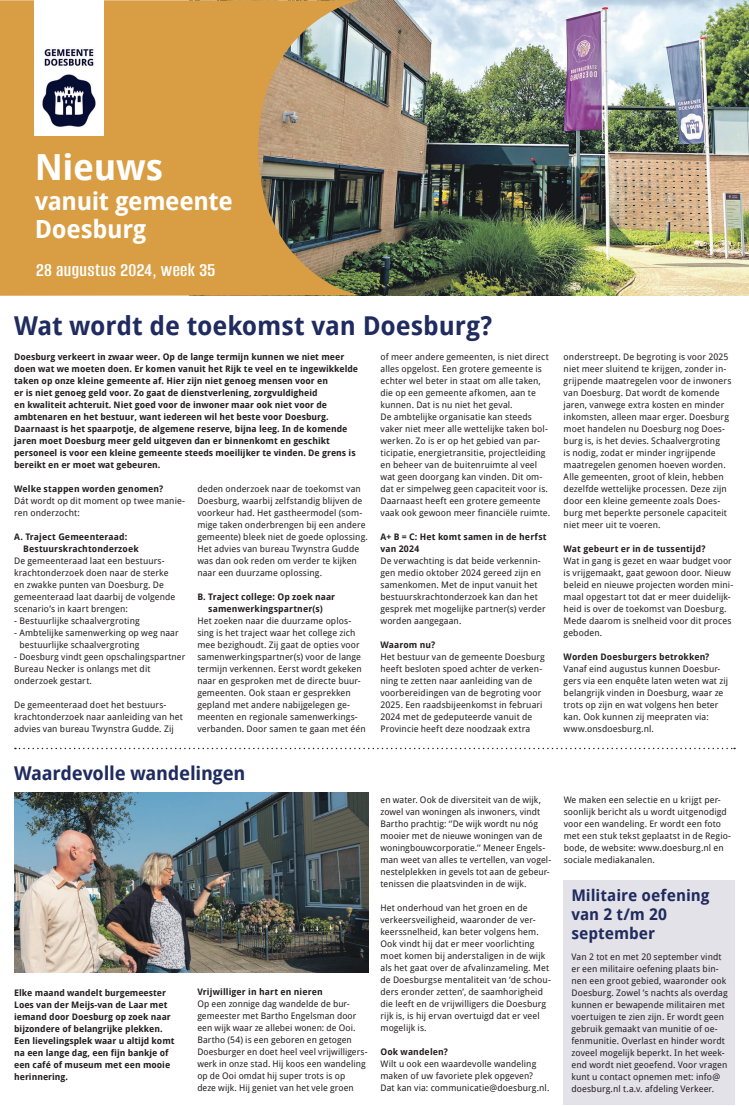
<style>
.page{position:relative;width:749px;height:1106px;background:#fff}
.page>*{position:absolute;margin:0;border:0;box-sizing:border-box;transform-origin:0 0}
.t1{font:700 36px "Droid Sans";letter-spacing:-.01em;color:#fff}
.t2{font:700 26px "Droid Sans";letter-spacing:-.005em;color:#202c5f}
.t3{font:700 25px/28px "Droid Sans";letter-spacing:-.015em;color:#fff}
.t4{font:600 20px "Alumni Sans";letter-spacing:.02em;color:#fff}
.t5{font:700 19px "Droid Sans";letter-spacing:-.015em;color:#202c5f}
.t6{font:700 16px/19px "Droid Sans";color:#202c5f}
.t7{font:9px/12px "Droid Sans";letter-spacing:.01em;color:#231f20}
.t8{font:700 9px/12px "Droid Sans";color:#231f20}
</style>
<div class="page">
<img style="left:359px;top:0;width:389px;height:295px">
<svg style="left:0;top:0;width:359px;height:296px;background:#c5964d"></svg>
<img style="left:35px;top:0;width:68px;height:136px">
<svg style="left:15px;top:747px;width:719px;height:2px"></svg>
<div style="left:563px;top:879px;width:171px;height:225px;background:#e4e2e9"></div>
<img style="left:15px;top:792px;width:353px;height:180px">
<h1 class="t1" style="left:35px;top:142px;width:130px">Nieuws</h1>
<h3 class="t3" style="left:35px;top:187px;width:199px">vanuit gemeente<br>Doesburg</h3>
<h3 class="t4" style="left:36px;top:259px;width:181px">28 augustus 2024, week 35</h3>
<h2 class="t2" style="left:14px;top:307px;width:479px">Wat wordt de toekomst van Doesburg?</h2>
<p class="t8" style="left:14px;top:351px;width:345px">Doesburg verkeert in zwaar weer. Op de lange termijn kunnen we niet meer doen wat we moeten doen. Er komen vanuit het Rijk te veel en te ingewikkelde taken op onze kleine gemeente af. Hier zijn niet genoeg mensen voor en<br>er is niet genoeg geld voor. Zo gaat de dienstverlening, zorgvuldigheid<br>en kwaliteit achteruit. Niet goed voor de inwoner maar ook niet voor de ambtenaren en het bestuur, want iedereen wil het beste voor Doesburg.<br>Daarnaast is het spaarpotje, de algemene reserve, bijna leeg. In de komende jaren moet Doesburg meer geld uitgeven dan er binnenkomt en geschikt personeel is voor een kleine gemeente steeds moeilijker te vinden. De grens is bereikt en er moet wat gebeuren.</p>
<p class="t8" style="left:14px;top:483px;width:150px">Welke stappen worden genomen?</p>
<p class="t7" style="left:14px;top:494px;width:172px">Dát wordt op dit moment op twee manie&shy;ren onderzocht:</p>
<p class="t8" style="left:23px;top:531px;width:117px;text-indent:-9px">A. Traject Gemeenteraad:<br>Bestuurskrachtonderzoek</p>
<p class="t7" style="left:14px;top:554px;width:162px">De gemeenteraad laat een bestuurs&shy;krachtonderzoek doen naar de sterke en zwakke punten van Doesburg. De gemeenteraad laat daarbij de volgende scenario’s in kaart brengen:</p>
<p class="t7" style="left:14px;top:614px;width:127px">- Bestuurlijke schaalvergroting</p>
<p class="t7" style="left:19px;top:626px;width:161px;text-indent:-5px">- Ambtelijke samenwerking op weg naar bestuurlijke schaalvergroting</p>
<p class="t7" style="left:14px;top:651px;width:173px">- Doesburg vindt geen opschalingspartner<br>Bureau Necker is onlangs met dit onderzoek gestart.</p>
<p class="t7" style="left:14px;top:699px;width:170px">De gemeenteraad doet het bestuurs&shy;krachtonderzoek naar aanleiding van het advies van bureau Twynstra Gudde. Zij</p>
<p class="t7" style="left:197px;top:482px;width:172px">deden onderzoek naar de toekomst van Doesburg, waarbij zelfstandig blijven de voorkeur had. Het gastheermodel (som&shy;mige taken onderbrengen bij een andere gemeente) bleek niet de goede oplossing.<br>Het advies van bureau Twynstra Gudde was dan ook reden om verder te kijken naar een duurzame oplossing.</p>
<p class="t8" style="left:197px;top:590px;width:139px;text-align:center">B. Traject college: Op zoek naar samenwerkingspartner(s)</p>
<p class="t7" style="left:197px;top:614px;width:170px">Het zoeken naar die duurzame oplos&shy;sing is het traject waar het college zich mee bezighoudt. Zij gaat de opties voor samenwerkingspartner(s) voor de lange termijn verkennen. Eerst wordt gekeken naar en gesproken met de directe buur&shy;gemeenten. Ook staan er gesprekken gepland met andere nabijgelegen ge&shy;meenten en regionale samenwerkings&shy;verbanden. Door samen te gaan met één</p>
<h3 class="t5" style="left:14px;top:759px;width:233px">Waardevolle wandelingen</h3>
<p class="t8" style="left:14px;top:987px;width:162px">Elke maand wandelt burgemeester<br>Loes van der Meijs-van de Laar met iemand door Doesburg op zoek naar bijzondere of belangrijke plekken.<br>Een lievelingsplek waar u altijd komt na een lange dag, een fijn bankje of een café of museum met een mooie herinnering.</p>
<p class="t8" style="left:197px;top:985px;width:127px">Vrijwilliger in hart en nieren</p>
<p class="t7" style="left:197px;top:998px;width:172px">Op een zonnige dag wandelde de bur&shy;gemeester met Bartho Engelsman door een wijk waar ze allebei wonen: de Ooi.<br>Bartho (54) is een geboren en getogen Doesburger en doet heel veel vrijwilligers&shy;werk in onze stad. Hij koos een wandeling op de Ooi omdat hij super trots is op<br>deze wijk. Hij geniet van het vele groen</p>
<p class="t7" style="left:380px;top:350px;width:171px">of meer andere gemeenten, is niet direct alles opgelost. Een grotere gemeente is echter wel beter in staat om alle taken, die op een gemeente afkomen, aan te kunnen. Dat is nu niet het geval.<br>De ambtelijke organisatie kan steeds vaker niet meer alle wettelijke taken bol&shy;werken. Zo is er op het gebied van par&shy;ticipatie, energietransitie, projectleiding en beheer van de buitenruimte al veel wat geen doorgang kan vinden. Dit om&shy;dat er simpelweg geen capaciteit voor is.<br>Daarnaast heeft een grotere gemeente vaak ook gewoon meer financiële ruimte.</p>
<p class="t8" style="left:380px;top:530px;width:168px">A+ B = C: Het komt samen in de herfst van 2024</p>
<p class="t7" style="left:380px;top:554px;width:167px">De verwachting is dat beide verkennin&shy;gen medio oktober 2024 gereed zijn en samenkomen. Met de input vanuit het bestuurskrachtonderzoek kan dan het gesprek met mogelijke partner(s) verder worden aangegaan.</p>
<p class="t8" style="left:380px;top:638px;width:56px">Waarom nu?</p>
<p class="t7" style="left:380px;top:650px;width:166px">Het bestuur van de gemeente Doesburg heeft besloten spoed achter de verken&shy;ning te zetten naar aanleiding van de voorbereidingen van de begroting voor 2025. Een raadsbijeenkomst in februari 2024 met de gedeputeerde vanuit de Provincie heeft deze noodzaak extra</p>
<p class="t7" style="left:380px;top:793px;width:172px">en water. Ook de diversiteit van de wijk, zowel van woningen als inwoners, vindt Bartho prachtig: ‘’De wijk wordt nu nóg mooier met de nieuwe woningen van de woningbouwcorporatie.’’ Meneer Engels&shy;man weet van alles te vertellen, van vogel&shy;nestelplekken in gevels tot aan de gebeur&shy;tenissen die plaatsvinden in de wijk.</p>
<p class="t7" style="left:380px;top:902px;width:172px">Het onderhoud van het groen en de verkeersveiligheid, waaronder de ver&shy;keerssnelheid, kan beter volgens hem.<br>Ook vindt hij dat er meer voorlichting moet komen bij anderstaligen in de wijk als het gaat over de afvalinzameling. Met de Doesburgse mentaliteit van ‘de schou&shy;ders eronder zetten’, de saamhorigheid die leeft en de vrijwilligers die Doesburg rijk is, is hij ervan overtuigd dat er veel mogelijk is.</p>
<p class="t8" style="left:380px;top:1045px;width:69px">Ook wandelen?</p>
<p class="t7" style="left:380px;top:1057px;width:170px">Wilt u ook een waardevolle wandeling maken of uw favoriete plek opgeven?<br>Dat kan via: communicatie@doesburg.nl.</p>
<p class="t7" style="left:563px;top:350px;width:169px">onderstreept. De begroting is voor 2025 niet meer sluitend te krijgen, zonder in&shy;grijpende maatregelen voor de inwoners van Doesburg. Dat wordt de komende jaren, vanwege extra kosten en minder inkomsten, alleen maar erger. Doesburg moet handelen nu Doesburg nog Does&shy;burg is, is het devies. Schaalvergroting<br>is nodig, zodat er minder ingrijpende maatregelen genomen hoeven worden.<br>Alle gemeenten, groot of klein, hebben dezelfde wettelijke processen. Deze zijn door een kleine gemeente zoals Does&shy;burg met beperkte personele capaciteit niet meer uit te voeren.</p>
<p class="t8" style="left:563px;top:542px;width:143px">Wat gebeurt er in de tussentijd?</p>
<p class="t7" style="left:563px;top:554px;width:171px">Wat in gang is gezet en waar budget voor is vrijgemaakt, gaat gewoon door. Nieuw beleid en nieuwe projecten worden mini&shy;maal opgestart tot dat er meer duidelijk&shy;heid is over de toekomst van Doesburg.<br>Mede daarom is snelheid voor dit proces geboden.</p>
<p class="t8" style="left:563px;top:650px;width:147px">Worden Doesburgers betrokken?</p>
<p class="t7" style="left:563px;top:662px;width:166px">Vanaf eind augustus kunnen Doesbur&shy;gers via een enquête laten weten wat zij belangrijk vinden in Doesburg, waar ze trots op zijn en wat volgens hen beter kan. Ook kunnen zij meepraten via: www.onsdoesburg.nl.</p>
<p class="t7" style="left:563px;top:793px;width:169px">We maken een selectie en u krijgt per&shy;soonlijk bericht als u wordt uitgenodigd voor een wandeling. Er wordt een foto met een stuk tekst geplaatst in de Regio&shy;bode, de website: www.doesburg.nl en sociale mediakanalen.</p>
<h3 class="t6" style="left:571px;top:885px;width:140px">Militaire oefening van 2 t/m 20 september</h3>
<p class="t7" style="left:571px;top:950px;width:158px">Van 2 tot en met 20 september vindt er een militaire oefening plaats bin&shy;nen een groot gebied, waaronder ook Doesburg. Zowel ’s nachts als overdag kunnen er bewapende militairen met voertuigen te zien zijn. Er wordt geen gebruik gemaakt van munitie of oe&shy;fenmunitie. Overlast en hinder wordt zoveel mogelijk beperkt. In het week&shy;end wordt niet geoefend. Voor vragen kunt u contact opnemen met: info@ doesburg.nl t.a.v. afdeling Verkeer.</p>
</div>
